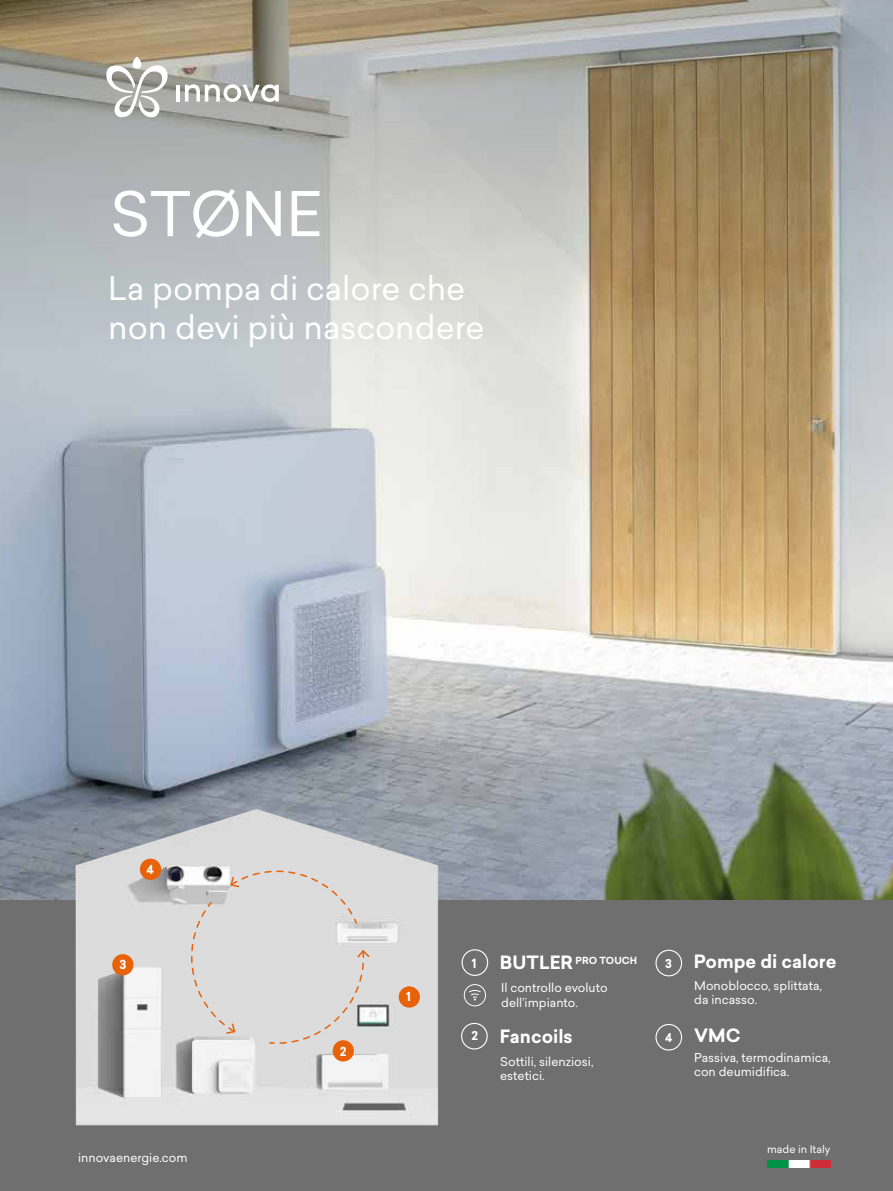
<style>
.page{position:relative;width:893px;height:1191px;background:#fff}
.page>*{position:absolute;margin:0;border:0;box-sizing:border-box;transform-origin:0 0}
.t1{font:60.3px "Sailec";color:#fff}
.t2{font:32.1px/38.5px "Sailec";color:#fff}
.t3{font:700 18px "Sailec";color:#fff}
.t4{font:700 12.45px "Sailec";color:#fff;scale:.96 1}
.t5{font:700 12.15px "Sailec";color:#fff}
.t6{font:12px/14.4px "Sailec";color:#fff}
.t7{font:700 12px "Sailec";color:#fff}
.t8{font:10.5px "Sailec";color:#fff}
.t9{font:700 9.6px "Sailec";color:#fff}
</style>
<div class="page">
<img style="left:0;top:366px;width:893px;height:535px">
<svg style="left:0;top:0;width:893px;height:366px;background:#b1ab9e"></svg>
<div style="left:0;top:901px;width:893px;height:290px;background:#706f6f"></div>
<hr style="left:176px;top:85px;width:4px;height:17px;background:#fff">
<svg style="left:185px;top:84px;width:94px;height:18px"></svg>
<svg style="left:105px;top:65px;width:64px;height:54px"></svg>
<div style="left:133px;top:57px;width:8px;height:12px;background:#fff;border-radius:4px"></div>
<img style="left:42px;top:743px;width:447px;height:383px">
<svg style="left:181px;top:857px;width:188px;height:190px;background:#dad9d8"></svg>
<div style="left:112px;top:954px;width:21px;height:21px;background:#e76208;border-radius:50%"></div>
<div style="left:333px;top:1040px;width:21px;height:21px;background:#e76208;border-radius:50%"></div>
<div style="left:140px;top:858px;width:21px;height:22px;background:#e76208;border-radius:50%"></div>
<div style="left:399px;top:986px;width:21px;height:21px;background:#e76208;border-radius:50%"></div>
<div style="left:461px;top:1022px;width:27px;height:27px;border:1px solid #fff;border-radius:50%"></div>
<div style="left:655px;top:949px;width:27px;height:27px;border:1px solid #fff;border-radius:50%"></div>
<svg style="left:468px;top:989px;width:14px;height:11px"></svg>
<div style="left:464px;top:984px;width:22px;height:22px;border:1px solid #fff;border-radius:50%"></div>
<div style="left:462px;top:949px;width:26px;height:27px;border:1px solid #fff;border-radius:50%"></div>
<div style="left:655px;top:1024px;width:27px;height:26px;border:1px solid #fff;border-radius:50%"></div>
<img style="left:767px;top:1160px;width:63px;height:7px">
<h1 class="t1" style="left:110px;top:172px;width:213px">STØNE</h1>
<h2 class="t2" style="left:108px;top:269px;width:378px">La pompa di calore che non devi più nascondere</h2>
<p class="t5" style="left:146px;top:860px;width:9px">4</p>
<p class="t5" style="left:119px;top:956px;width:8px">3</p>
<p class="t6" style="left:78px;top:1150px;width:111px">innovaenergie.com</p>
<p class="t5" style="left:340px;top:1042px;width:8px">2</p>
<p class="t5" style="left:406px;top:987px;width:6px">1</p>
<p class="t4" style="left:472px;top:954px;width:6px">1</p>
<h3 class="t3" style="left:500px;top:950px;width:75px">BUTLER</h3>
<p class="t7" style="left:665px;top:954px;width:8px">3</p>
<p class="t9" style="left:576px;top:953px;width:63px">PRO TOUCH</p>
<p class="t6" style="left:501px;top:980px;width:108px">Il controllo evoluto dell’impianto.</p>
<h3 class="t3" style="left:694px;top:948px;width:144px">Pompe di calore</h3>
<p class="t6" style="left:694px;top:978px;width:129px">Monoblocco, splittata, da incasso.</p>
<p class="t7" style="left:471px;top:1027px;width:8px">2</p>
<h3 class="t3" style="left:500px;top:1023px;width:74px">Fancoils</h3>
<p class="t6" style="left:500px;top:1054px;width:95px">Sottili, silenziosi, estetici.</p>
<p class="t7" style="left:665px;top:1029px;width:9px">4</p>
<h3 class="t3" style="left:694px;top:1022px;width:48px">VMC</h3>
<p class="t6" style="left:694px;top:1050px;width:138px">Passiva, termodinamica, con deumidifica.</p>
<p class="t8" style="left:767px;top:1142px;width:65px">made in Italy</p>
</div>
